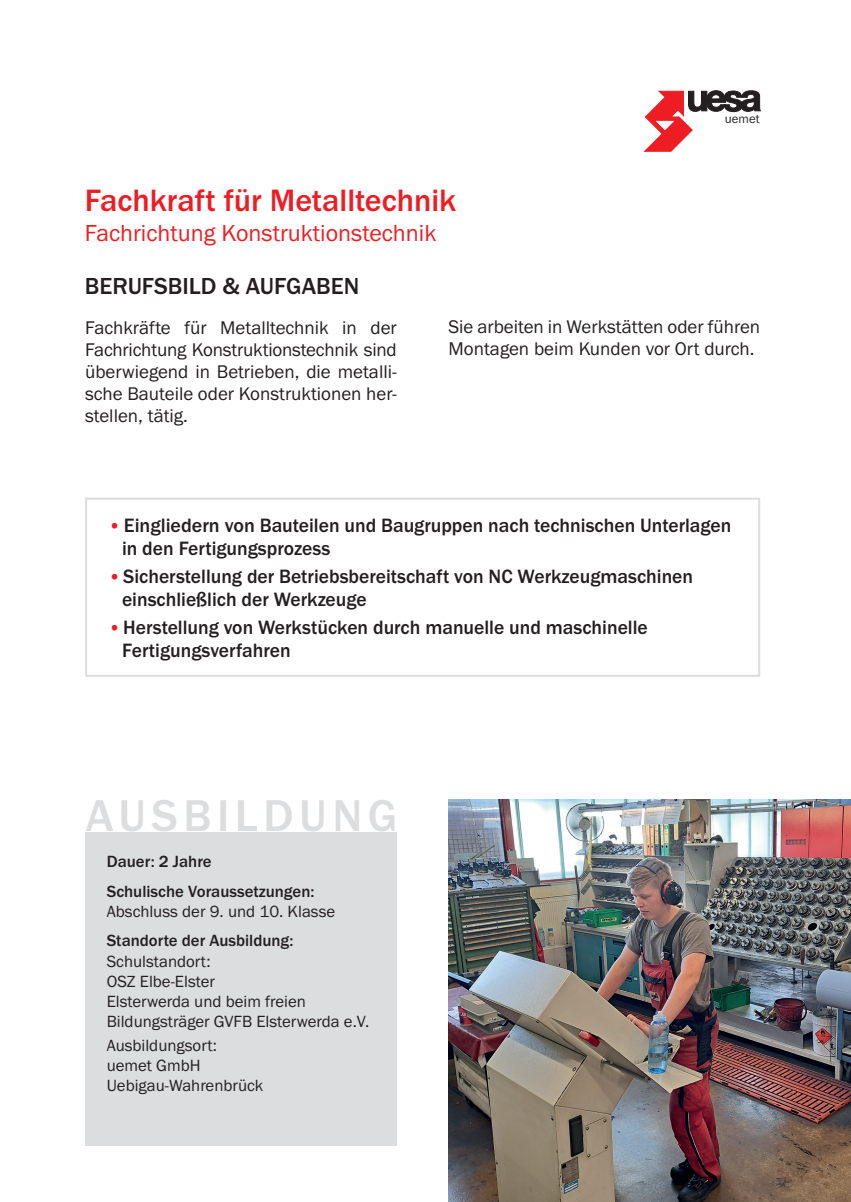
<style>
.page{position:relative;width:851px;height:1202px;background:#fff}
.page>*{position:absolute;margin:0;border:0;box-sizing:border-box;transform-origin:0 0}
.t1{font:500 46.2px "Franklin Gothic URW";letter-spacing:.12em;color:#dcdddf}
.t2{font:500 32px "Franklin Gothic URW";color:#ee1d23}
.t3{font:24px "Franklin Gothic URW Boo";color:#ee1d23}
.t4{font:500 24px "Franklin Gothic URW";color:#231f20}
.t5{font:500 20px/23px "Franklin Gothic URW";color:#231f20}
.t6{font:19px/22px "Franklin Gothic URW Boo";color:#231f20;text-align:justify}
.t7{font:16.8px/20.2px "Franklin Gothic URW Boo";color:#231f20}
.t8{font:500 16.8px/29.4px "Franklin Gothic URW";color:#231f20}
.t9{font:12.8px "Franklin Gothic URW Boo";color:#231f20}
.s1{font-family:"Comspot";font-weight:300;color:#ee1d23}
</style>
<div class="page">
<div style="left:85px;top:498px;width:675px;height:179px;border:2px solid #dcdddf"></div>
<img style="left:448px;top:799px;width:402px;height:403px">
<div style="left:85px;top:832px;width:311px;height:313px;background:#dcdddf"></div>
<svg style="left:644px;top:91px;width:116px;height:60px"></svg>
<h2 class="t2" style="left:85px;top:181px;width:373px">Fachkraft für Metalltechnik</h2>
<p class="t3" style="left:85px;top:218px;width:353px">Fachrichtung Konstruktionstechnik</p>
<p class="t9" style="left:724px;top:111px;width:36px">uemet</p>
<p class="t4" style="left:85px;top:271px;width:276px">BERUFSBILD &amp; AUFGABEN</p>
<p class="t6" style="left:85px;top:317px;width:313px">Fachkräfte für Metalltechnik in der Fachrichtung Konstruktionstechnik sind überwiegend in Betrieben, die metalli&shy;sche Bauteile oder Konstruktionen her&shy;stellen, tätig.</p>
<p class="t6" style="left:448px;top:316px;width:313px">Sie arbeiten in Werkstätten oder führen<br>Montagen beim Kunden vor Ort durch.</p>
<p class="t5" style="left:122px;top:514px;width:610px;text-indent:-11px"><span class="s1">•</span> Eingliedern von Bauteilen und Baugruppen nach technischen Unterlagen in den Fertigungsprozess</p>
<p class="t5" style="left:122px;top:565px;width:572px;text-indent:-11px"><span class="s1">•</span> Sicherstellung der Betriebsbereitschaft von NC Werkzeugmaschinen einschließlich der Werkzeuge</p>
<p class="t5" style="left:122px;top:616px;width:527px;text-indent:-12px"><span class="s1">•</span> Herstellung von Werkstücken durch manuelle und maschinelle<br>Fertigungsverfahren</p>
<h1 class="t1" style="left:86px;top:787px;width:313px">AUSBILDUNG</h1>
<p class="t8" style="left:107px;top:847px;width:209px">Dauer: 2 Jahre<br>Schulische Voraussetzungen:</p>
<p class="t7" style="left:107px;top:902px;width:230px">Abschluss der 9. und 10. Klasse</p>
<p class="t8" style="left:107px;top:926px;width:188px">Standorte der Ausbildung:</p>
<p class="t7" style="left:107px;top:951px;width:264px">Schulstandort:<br>OSZ Elbe-Elster<br>Elsterwerda und beim freien<br>Bildungsträger GVFB Elsterwerda e.V.</p>
<p class="t7" style="left:107px;top:1036px;width:158px">Ausbildungsort: uemet GmbH<br>Uebigau-Wahrenbrück</p>
</div>
